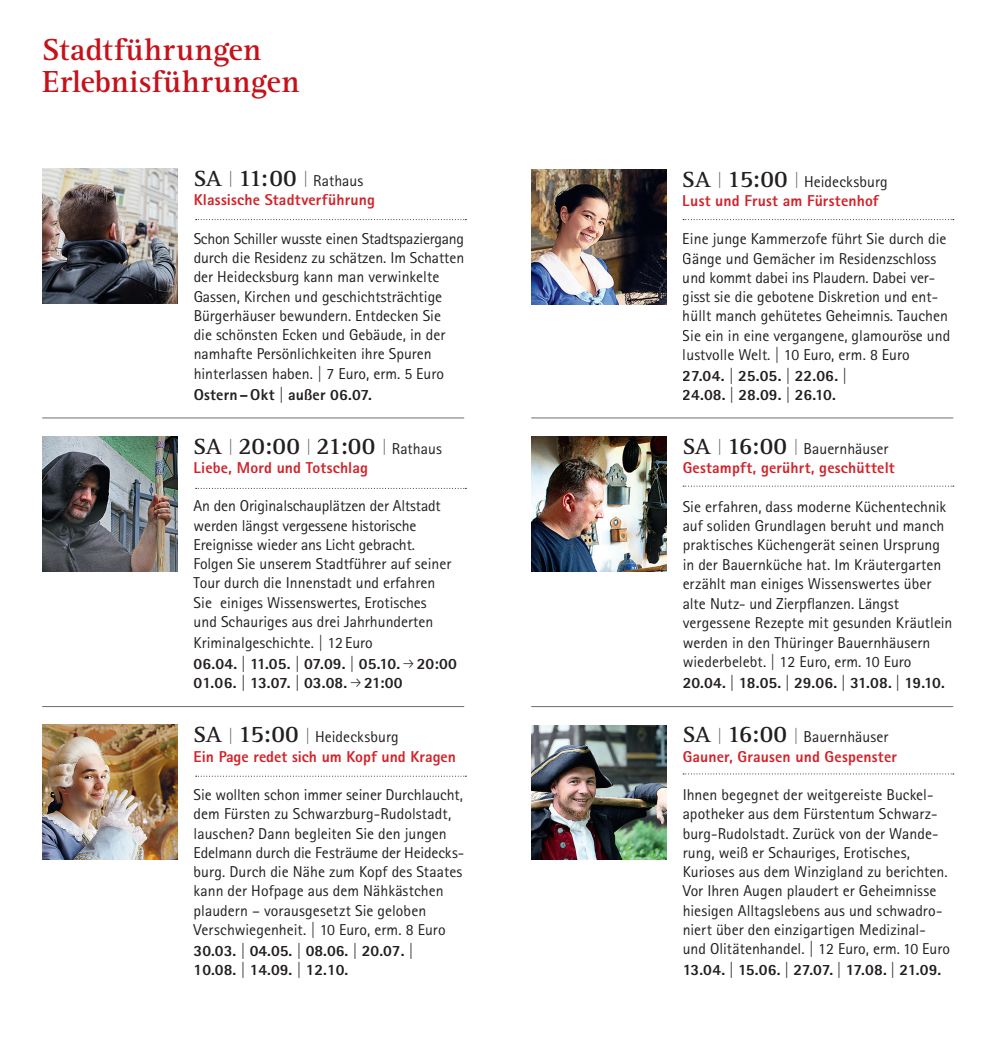
<style>
.page{position:relative;width:993px;height:1052px;background:#fff}
.page>*{position:absolute;margin:0;border:0;box-sizing:border-box;transform-origin:0 0}
.t1{font:700 31.5px/31.5px "Rotis Serif Std";letter-spacing:.01em;color:#c4121a}
.t2{font:700 24.5px "Rotis Serif Std";letter-spacing:-.005em;color:#231f20}
.t3{font:15.75px/19.2px "Rotis Sans Serif Std";color:#231f20}
.t4{font:800 15.75px/19.2px "Rotis Sans Serif Std";letter-spacing:.01em;color:#d1232a}
.t5{font:800 15.75px/19.2px "Rotis Sans Serif Std";color:#231f20}
.t6{font:800 15.75px "Rotis Sans Serif Std";letter-spacing:-.02em;color:#231f20}
.s1{font-family:"Rotis Serif Std";font-weight:700;font-size:22.75px;color:#231f20}
.s2{font-weight:400;color:#636366}
.s3{font-family:"Rotis Serif Std";font-weight:700;font-size:24.5px;color:#231f20}
.s4{font-weight:400;color:#231f20}
.s5{font-weight:400}
.s6{font-size:22.75px}
.s7{font-family:"Rotis Sans Serif Std";font-weight:400;font-size:15.75px;color:#636366}
.s8{font-family:"Rotis Sans Serif Std";font-weight:400;font-size:15.75px}
.s9{font-weight:800}
</style>
<div class="page">
<img style="left:42px;top:169px;width:135px;height:135px">
<hr style="left:42px;top:418px;width:422px;height:1px;background:#6c6d70">
<hr style="left:42px;top:706px;width:422px;height:1px;background:#6c6d70">
<img style="left:42px;top:725px;width:135px;height:135px">
<img style="left:531px;top:169px;width:135px;height:135px">
<hr style="left:531px;top:418px;width:421px;height:1px;background:#6c6d70">
<img style="left:531px;top:436px;width:135px;height:135px">
<hr style="left:531px;top:706px;width:421px;height:1px;background:#6c6d70">
<img style="left:531px;top:725px;width:135px;height:135px">
<svg style="left:196px;top:219px;width:270px;height:1px"></svg>
<svg style="left:196px;top:488px;width:270px;height:1px"></svg>
<svg style="left:196px;top:776px;width:270px;height:1px"></svg>
<svg style="left:683px;top:219px;width:270px;height:1px"></svg>
<svg style="left:683px;top:486px;width:270px;height:1px"></svg>
<svg style="left:683px;top:773px;width:270px;height:1px"></svg>
<img style="left:42px;top:436px;width:135px;height:135px">
<h1 class="t1" style="left:42px;top:35px;width:259px">Stadtführungen<br>Erlebnisführungen</h1>
<p class="t4" style="left:193px;top:171px;width:183px"><span class="s1">SA</span> <span class="s2">|</span> <span class="s3">11:00</span> <span class="s2">|</span> <span class="s4">Rathaus<br></span>Klassische Stadtverführung</p>
<p class="t3" style="left:193px;top:229px;width:272px">Schon Schiller wusste einen Stadtspaziergang durch die Residenz zu schätzen. Im Schatten der Heidecksburg kann man verwinkelte Gassen, Kirchen und geschichtsträchtige Bürgerhäuser bewundern. Entdecken Sie<br>die schönsten Ecken und Gebäude, in der namhafte Persönlichkeiten ihre Spuren hinterlassen haben. | 7 Euro, erm. 5 Euro</p>
<p class="t5" style="left:193px;top:384px;width:180px">Ostern–Okt <span class="s5">|</span> außer 06.07.</p>
<h2 class="t2" style="left:193px;top:431px;width:250px"><span class="s6">SA</span> <span class="s7">|</span> 20:00 <span class="s7">|</span> 21:00 <span class="s7">|</span> <span class="s8">Rathaus</span></h2>
<p class="t4" style="left:193px;top:458px;width:176px">Liebe, Mord und Totschlag</p>
<p class="t3" style="left:193px;top:496px;width:259px">An den Originalschauplätzen der Altstadt werden längst vergessene historische Ereignisse wieder ans Licht gebracht.<br>Folgen Sie unserem Stadtführer auf seiner Tour durch die Innenstadt und erfahren Sie einiges Wissenswertes, Erotisches und Schauriges aus drei Jahrhunderten</p>
<p class="t3" style="left:193px;top:632px;width:265px;line-height:21px">Kriminalgeschichte. | 12Euro<br><span class="s9">06.04.</span> | <span class="s9">11.05.</span> | <span class="s9">07.09.</span> | <span class="s9">05.10. 20:00</span></p>
<p class="t5" style="left:193px;top:673px;width:210px">01.06. <span class="s5">|</span> 13.07. <span class="s5">|</span> 03.08. 21:00</p>
<p class="t4" style="left:193px;top:727px;width:264px"><span class="s1">SA</span> <span class="s2">|</span> <span class="s3">15:00</span> <span class="s2">|</span> <span class="s4">Heidecksburg<br></span>Ein Page redet sich um Kopf und Kragen</p>
<p class="t3" style="left:193px;top:785px;width:271px">Sie wollten schon immer seiner Durchlaucht, dem Fürsten zu Schwarzburg-Rudolstadt, lauschen? Dann begleiten Sie den jungen Edelmann durch die Festräume der Heidecks&shy;burg. Durch die Nähe zum Kopf des Staates kann der Hofpage aus dem Nähkästchen plaudern – vorausgesetzt Sie geloben Verschwiegenheit. | 10 Euro, erm. 8 Euro</p>
<p class="t5" style="left:193px;top:940px;width:222px">30.03. <span class="s5">|</span> 04.05. <span class="s5">|</span> 08.06. <span class="s5">|</span> 20.07. <span class="s5">|<br></span>10.08. <span class="s5">|</span> 14.09. <span class="s5">|</span> 12.10.</p>
<p class="t4" style="left:682px;top:171px;width:206px"><span class="s1">SA</span> <span class="s2">|</span> <span class="s3">15:00</span> <span class="s2">|</span> <span class="s4">Heidecksburg<br></span>Lust und Frust am Fürstenhof</p>
<p class="t3" style="left:682px;top:229px;width:269px">Eine junge Kammerzofe führt Sie durch die Gänge und Gemächer im Residenzschloss und kommt dabei ins Plaudern. Dabei ver&shy;gisst sie die gebotene Diskretion und ent&shy;hüllt manch gehütetes Geheimnis. Tauchen Sie ein in eine vergangene, glamouröse und lustvolle Welt. | 10 Euro, erm. 8 Euro</p>
<p class="t5" style="left:682px;top:366px;width:166px">27.04. <span class="s5">|</span> 25.05. <span class="s5">|</span> 22.06. <span class="s5">|<br></span>24.08. <span class="s5">|</span> 28.09. <span class="s5">|</span> 26.10.</p>
<p class="t4" style="left:682px;top:438px;width:213px"><span class="s1">SA</span> <span class="s2">|</span> <span class="s3">16:00</span> <span class="s2">|</span> <span class="s4">Bauernhäuser<br></span>Gestampft, gerührt, geschüttelt</p>
<p class="t3" style="left:682px;top:496px;width:271px">Sie erfahren, dass moderne Küchentechnik auf soliden Grundlagen beruht und manch praktisches Küchengerät seinen Ursprung in der Bauernküche hat. Im Kräutergarten erzählt man einiges Wissenswertes über alte Nutz- und Zierpflanzen. Längst vergessene Rezepte mit gesunden Kräutlein werden in den Thüringer Bauernhäusern wiederbelebt. | 12 Euro, erm. 10 Euro</p>
<p class="t5" style="left:682px;top:673px;width:263px">20.04. <span class="s5">|</span> 18.05. <span class="s5">|</span> 29.06. <span class="s5">|</span> 31.08. <span class="s5">|</span> 19.10.</p>
<p class="t4" style="left:682px;top:727px;width:216px"><span class="s1">SA</span> <span class="s2">|</span> <span class="s3">16:00</span> <span class="s2">|</span> <span class="s4">Bauernhäuser<br></span>Gauner, Grausen und Gespenster</p>
<p class="t3" style="left:682px;top:785px;width:269px">Ihnen begegnet der weitgereiste Buckel&shy;apotheker aus dem Fürstentum Schwarz&shy;burg-Rudolstadt. Zurück von der Wande&shy;rung, weiß er Schauriges, Erotisches, Kurioses aus dem Winzigland zu berichten.<br>Vor Ihren Augen plaudert er Geheimnisse hiesigen Alltagslebens aus und schwadro&shy;niert über den einzigartigen Medizinal&shy;und Olitätenhandel. | 12 Euro, erm. 10 Euro</p>
<p class="t6" style="left:682px;top:959px;width:260px">13.04. <span class="s5">|</span> 15.06. <span class="s5">|</span> 27.07. <span class="s5">|</span> 17.08. <span class="s5">|</span> 21.09.</p>
</div>
